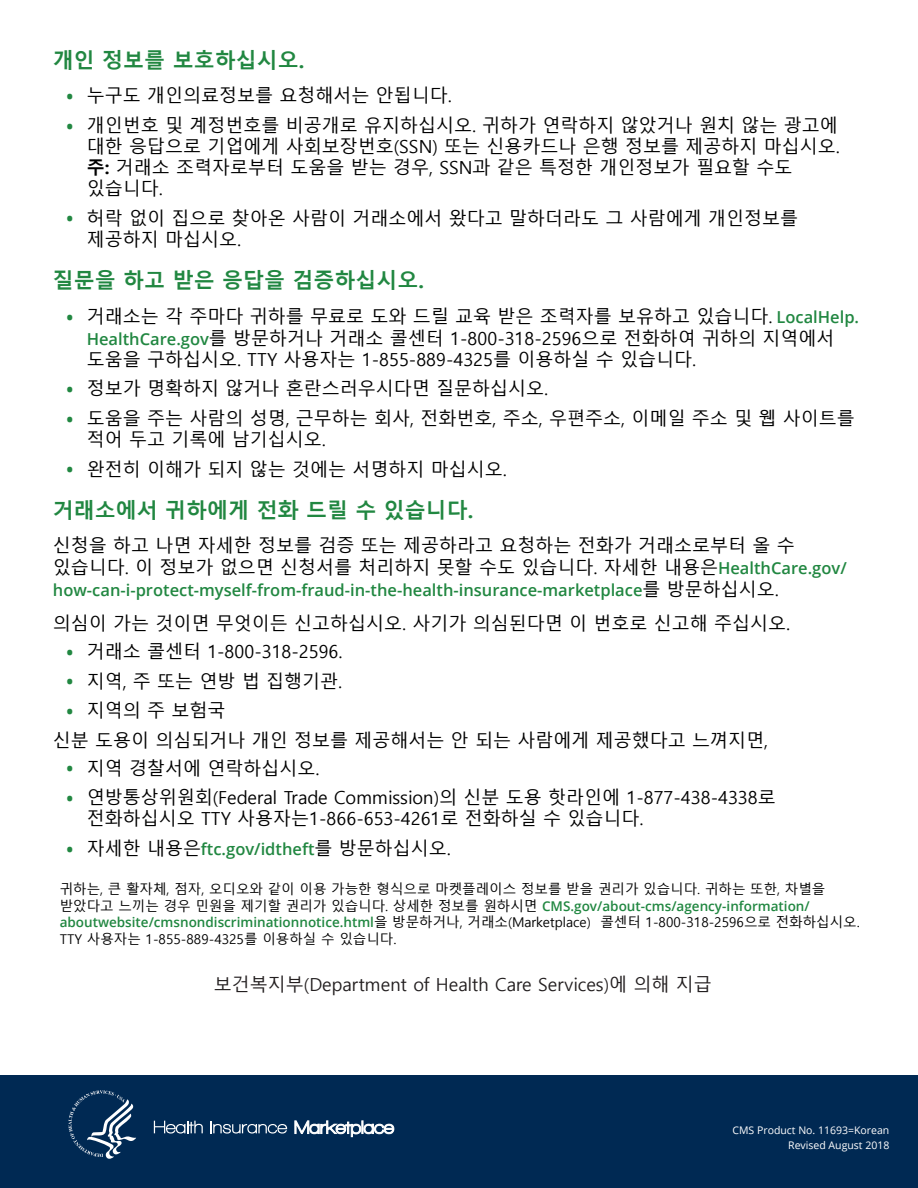
<style>
.page{position:relative;width:918px;height:1188px;background:#fff}
.page>*{position:absolute;margin:0;border:0;box-sizing:border-box;transform-origin:0 0}
.t1{font:700 21px "Malgun Gothic";color:#218741}
.text_no_indent{font:18px/21px "Malgun Gothic";color:#000}
.text_bullet{font:18px "Malgun Gothic";color:#231f20}
.text_no_indent-2{font:600 16.5px "Open Sans";color:#218741}
.text_bullet-2{font:13.5px/16.5px "Malgun Gothic";color:#000}
.Product_Number{font:10.5px "Open Sans";color:#fff}
.s1{font-family:"Open Sans";font-weight:700;color:#218741}
.s2{font-weight:700}
.s3{font-family:"Open Sans";font-weight:600;font-size:16.5px;color:#218741}
.s4{font-family:"Malgun Gothic";font-weight:400;font-size:18px;color:#000}
.s5{font-weight:700;font-size:18px}
.s6{font-family:"Open Sans";font-weight:600;color:#218741}
</style>
<div class="page">
<div style="left:0;top:1076px;width:918px;height:112px;background:#002953"></div>
<svg style="left:154px;top:1121px;width:49px;height:13px"></svg>
<svg style="left:211px;top:1121px;width:76px;height:13px"></svg>
<svg style="left:295px;top:1121px;width:99px;height:16px"></svg>
<svg style="left:68px;top:1090px;width:68px;height:69px"></svg>
<h2 class="t1" style="left:53px;top:48px;width:253px">개인 정보를 보호하십시오.</h2>
<p class="text_no_indent" style="left:66px;top:86px;width:387px"><span class="s1">•</span> 누구도 개인의료정보를 요청해서는 안됩니다.</p>
<p class="text_no_indent" style="left:87px;top:115px;width:755px;text-indent:-20px"><span class="s1">•</span> 개인번호 및 계정번호를 비공개로 유지하십시오. 귀하가 연락하지 않았거나 원치 않는 광고에 대한 응답으로 기업에게 사회보장번호(SSN) 또는 신용카드나 은행 정보를 제공하지 마십시오. <span class="s2">주:</span> 거래소 조력자로부터 도움을 받는 경우, SSN과 같은 특정한 개인정보가 필요할 수도 있습니다.</p>
<p class="text_no_indent" style="left:87px;top:208px;width:713px;text-indent:-20px"><span class="s1">•</span> 허락 없이 집으로 찾아온 사람이 거래소에서 왔다고 말하더라도 그 사람에게 개인정보를 제공하지 마십시오.</p>
<h2 class="t1" style="left:53px;top:268px;width:373px">질문을 하고 받은 응답을 검증하십시오.</h2>
<p class="text_no_indent" style="left:87px;top:306px;width:774px;text-indent:-20px"><span class="s1">•</span> 거래소는 각 주마다 귀하를 무료로 도와 드릴 교육 받은 조력자를 보유하고 있습니다. <span class="s3">LocalHelp.<br>HealthCare.gov</span>를 방문하거나 거래소 콜센터 1-800-318-2596으로 전화하여 귀하의 지역에서 도움을 구하십시오. TTY 사용자는 1-855-889-4325를 이용하실 수 있습니다.</p>
<p class="text_no_indent" style="left:66px;top:379px;width:483px"><span class="s1">•</span> 정보가 명확하지 않거나 혼란스러우시다면 질문하십시오.</p>
<p class="text_no_indent" style="left:87px;top:408px;width:770px;text-indent:-20px"><span class="s1">•</span> 도움을 주는 사람의 성명, 근무하는 회사, 전화번호, 주소, 우편주소, 이메일 주소 및 웹 사이트를 적어 두고 기록에 남기십시오.</p>
<p class="text_no_indent" style="left:66px;top:459px;width:442px"><span class="s1">•</span> 완전히 이해가 되지 않는 것에는 서명하지 마십시오.</p>
<h2 class="t1" style="left:53px;top:498px;width:422px">거래소에서 귀하에게 전화 드릴 수 있습니다.</h2>
<p class="text_no_indent" style="left:53px;top:536px;width:795px;line-height:21.6px">신청을 하고 나면 자세한 정보를 검증 또는 제공하라고 요청하는 전화가 거래소로부터 올 수 있습니다. 이 정보가 없으면 신청서를 처리하지 못할 수도 있습니다. 자세한 내용은<span class="s3">HealthCare.gov/</span></p>
<p class="text_no_indent-2" style="left:53px;top:578px;width:727px">how-can-i-protect-myself-from-fraud-in-the-health-insurance-marketplace<span class="s4">를 방문하십시오.</span></p>
<p class="text_no_indent" style="left:53px;top:614px;width:739px">의심이 가는 것이면 무엇이든 신고하십시오. 사기가 의심된다면 이 번호로 신고해 주십시오.</p>
<p class="text_no_indent" style="left:66px;top:641px;width:278px"><span class="s1">•</span> 거래소 콜센터 1-800-318-2596.</p>
<p class="text_no_indent" style="left:66px;top:671px;width:277px"><span class="s1">•</span> 지역, 주 또는 연방 법 집행기관.</p>
<p class="text_no_indent" style="left:66px;top:701px;width:160px"><span class="s1">•</span> 지역의 주 보험국</p>
<p class="text_no_indent" style="left:53px;top:730px;width:717px">신분 도용이 의심되거나 개인 정보를 제공해서는 안 되는 사람에게 제공했다고 느껴지면,</p>
<p class="text_no_indent" style="left:66px;top:758px;width:254px"><span class="s1">•</span> 지역 경찰서에 연락하십시오.</p>
<p class="text_no_indent" style="left:87px;top:788px;width:691px;text-indent:-20px"><span class="s1">•</span> 연방통상위원회(Federal Trade Commission)의 신분 도용 핫라인에 1-877-438-4338로 전화하십시오 TTY 사용자는1-866-653-4261로 전화하실 수 있습니다.</p>
<p class="text_no_indent-2" style="left:66px;top:838px;width:386px"><span class="s5">•</span> <span class="s4">자세한 내용은</span>ftc.gov/idtheft<span class="s4">를 방문하십시오.</span></p>
<p class="text_bullet-2" style="left:60px;top:881px;width:802px">귀하는, 큰 활자체, 점자, 오디오와 같이 이용 가능한 형식으로 마켓플레이스 정보를 받을 권리가 있습니다. 귀하는 또한, 차별을 받았다고 느끼는 경우 민원을 제기할 권리가 있습니다. 상세한 정보를 원하시면 <span class="s6">CMS.gov/about-cms/agency-information/ aboutwebsite/cmsnondiscriminationnotice.html</span>을 방문하거나, 거래소(Marketplace) 콜센터 1-800-318-2596으로 전화하십시오.<br>TTY 사용자는 1-855-889-4325를 이용하실 수 있습니다.</p>
<p class="text_bullet" style="left:214px;top:975px;width:500px">보건복지부(Department of Health Care Services)에 의해 지급</p>
<p class="Product_Number" style="left:732px;top:1123px;width:158px">CMS Product No. 11693=Korean</p>
<p class="Product_Number" style="left:788px;top:1138px;width:103px">Revised August 2018</p>
</div>
